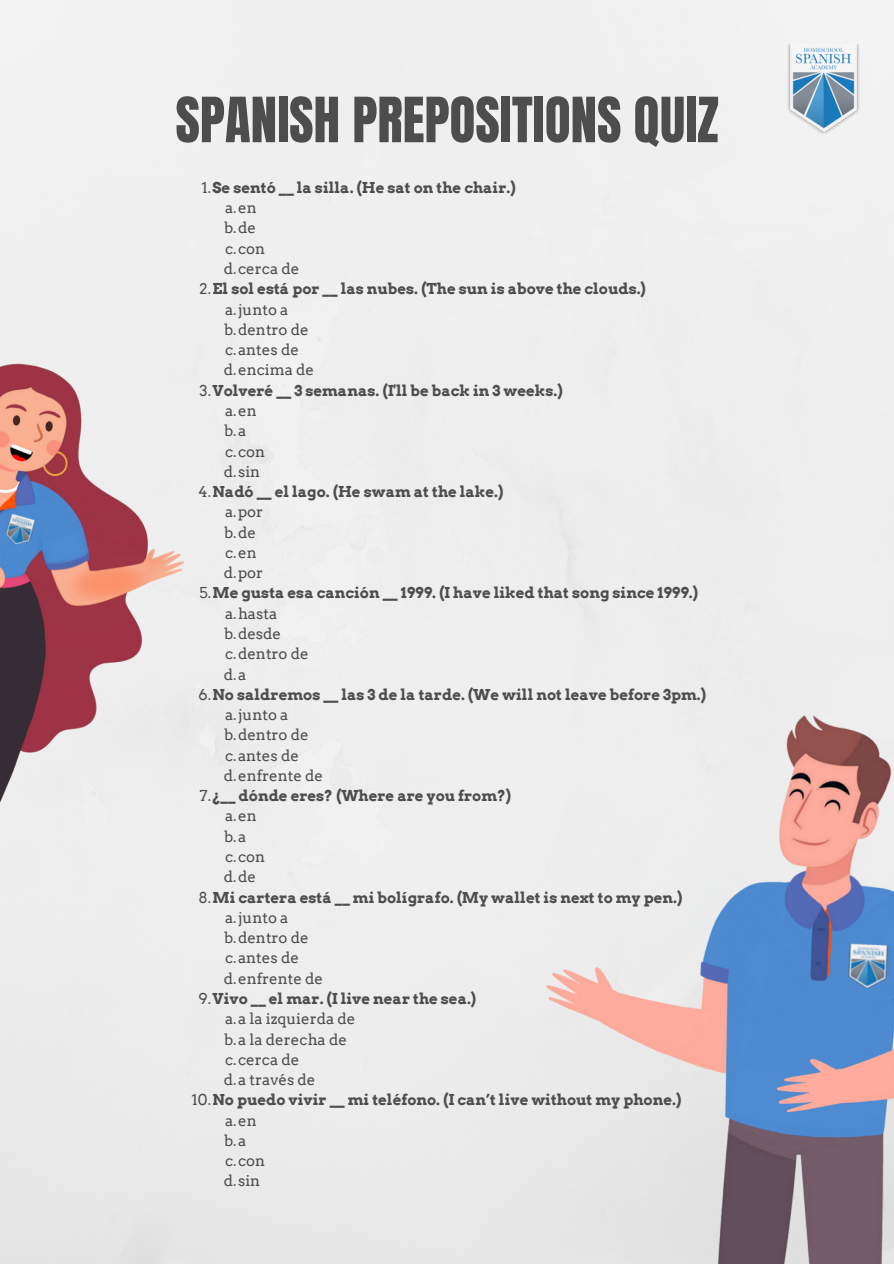
<style>
.page{position:relative;width:894px;height:1264px;background:#fff}
.page>*{position:absolute;margin:0;border:0;box-sizing:border-box;transform-origin:0 0}
.t1{font:52.95px "Anton";color:#4d4d4d}
.t2{font:700 15px "Arvo";color:#4d4d4d}
.t3{font:15px "Arvo";color:#4d4d4d}
.s1{font-weight:400}
</style>
<div class="page">
<img style="left:477px;top:707px;width:416px;height:556px">
<img style="left:0;top:345px;width:225px;height:475px">
<img style="left:787px;top:45px;width:72px;height:90px">
<p class="t1" style="left:175px;top:82px;width:545px">SPANISH PREPOSITIONS QUIZ</p>
<p class="t2" style="left:201px;top:178px;width:315px"><span class="s1">1.</span>Se sentó __ la silla. (He sat on the chair.)</p>
<p class="t3" style="left:225px;top:199px;width:33px">a.en</p>
<p class="t3" style="left:224px;top:219px;width:33px">b.de</p>
<p class="t3" style="left:225px;top:239px;width:42px">c.con</p>
<p class="t3" style="left:224px;top:259px;width:77px">d.cerca de</p>
<p class="t2" style="left:199px;top:280px;width:447px"><span class="s1">2.</span>El sol está por __ las nubes. (The sun is above the clouds.)</p>
<p class="t3" style="left:225px;top:300px;width:65px">a.junto a</p>
<p class="t3" style="left:224px;top:320px;width:86px">b.dentro de</p>
<p class="t3" style="left:225px;top:341px;width:75px">c.antes de</p>
<p class="t3" style="left:224px;top:361px;width:92px">d.encima de</p>
<p class="t2" style="left:199px;top:381px;width:364px"><span class="s1">3.</span>Volveré __ 3 semanas. (I'll be back in 3 weeks.)</p>
<p class="t3" style="left:225px;top:401px;width:33px">a.en</p>
<p class="t3" style="left:224px;top:422px;width:24px">b.a</p>
<p class="t3" style="left:225px;top:442px;width:42px">c.con</p>
<p class="t3" style="left:224px;top:462px;width:38px">d.sin</p>
<p class="t2" style="left:198px;top:482px;width:306px"><span class="s1">4.</span>Nadó __ el lago. (He swam at the lake.)</p>
<p class="t3" style="left:225px;top:503px;width:40px">a.por</p>
<p class="t3" style="left:224px;top:523px;width:33px">b.de</p>
<p class="t3" style="left:225px;top:543px;width:33px">c.en</p>
<p class="t3" style="left:224px;top:563px;width:41px">d.por</p>
<p class="t2" style="left:199px;top:584px;width:500px"><span class="s1">5.</span>Me gusta esa canción __ 1999. (I have liked that song since 1999.)</p>
<p class="t3" style="left:225px;top:604px;width:54px">a.hasta</p>
<p class="t3" style="left:224px;top:624px;width:59px">b.desde</p>
<p class="t3" style="left:225px;top:645px;width:85px">c.dentro de</p>
<p class="t3" style="left:224px;top:665px;width:24px">d.a</p>
<p class="t2" style="left:198px;top:685px;width:509px"><span class="s1">6.</span>No saldremos __ las 3 de la tarde. (We will not leave before 3pm.)</p>
<p class="t3" style="left:225px;top:705px;width:65px">a.junto a</p>
<p class="t3" style="left:224px;top:726px;width:86px">b.dentro de</p>
<p class="t3" style="left:225px;top:746px;width:75px">c.antes de</p>
<p class="t3" style="left:224px;top:766px;width:101px">d.enfrente de</p>
<p class="t2" style="left:200px;top:786px;width:313px"><span class="s1">7.</span>¿__ dónde eres? (Where are you from?)</p>
<p class="t3" style="left:225px;top:807px;width:33px">a.en</p>
<p class="t3" style="left:224px;top:827px;width:24px">b.a</p>
<p class="t3" style="left:225px;top:847px;width:42px">c.con</p>
<p class="t3" style="left:224px;top:867px;width:34px">d.de</p>
<p class="t2" style="left:198px;top:888px;width:485px"><span class="s1">8.</span>Mi cartera está __ mi bolígrafo. (My wallet is next to my pen.)</p>
<p class="t3" style="left:225px;top:908px;width:65px">a.junto a</p>
<p class="t3" style="left:224px;top:928px;width:86px">b.dentro de</p>
<p class="t3" style="left:225px;top:949px;width:75px">c.antes de</p>
<p class="t3" style="left:224px;top:969px;width:101px">d.enfrente de</p>
<p class="t2" style="left:198px;top:989px;width:279px"><span class="s1">9.</span>Vivo __ el mar. (I live near the sea.)</p>
<p class="t3" style="left:225px;top:1009px;width:132px">a.a la izquierda de</p>
<p class="t3" style="left:224px;top:1030px;width:124px">b.a la derecha de</p>
<p class="t3" style="left:225px;top:1050px;width:76px">c.cerca de</p>
<p class="t3" style="left:224px;top:1070px;width:93px">d.a través de</p>
<p class="t2" style="left:191px;top:1090px;width:491px"><span class="s1">10.</span>No puedo vivir __ mi teléfono. (I can’t live without my phone.)</p>
<p class="t3" style="left:225px;top:1111px;width:33px">a.en</p>
<p class="t3" style="left:224px;top:1131px;width:24px">b.a</p>
<p class="t3" style="left:225px;top:1151px;width:42px">c.con</p>
<p class="t3" style="left:224px;top:1171px;width:38px">d.sin</p>
</div>
